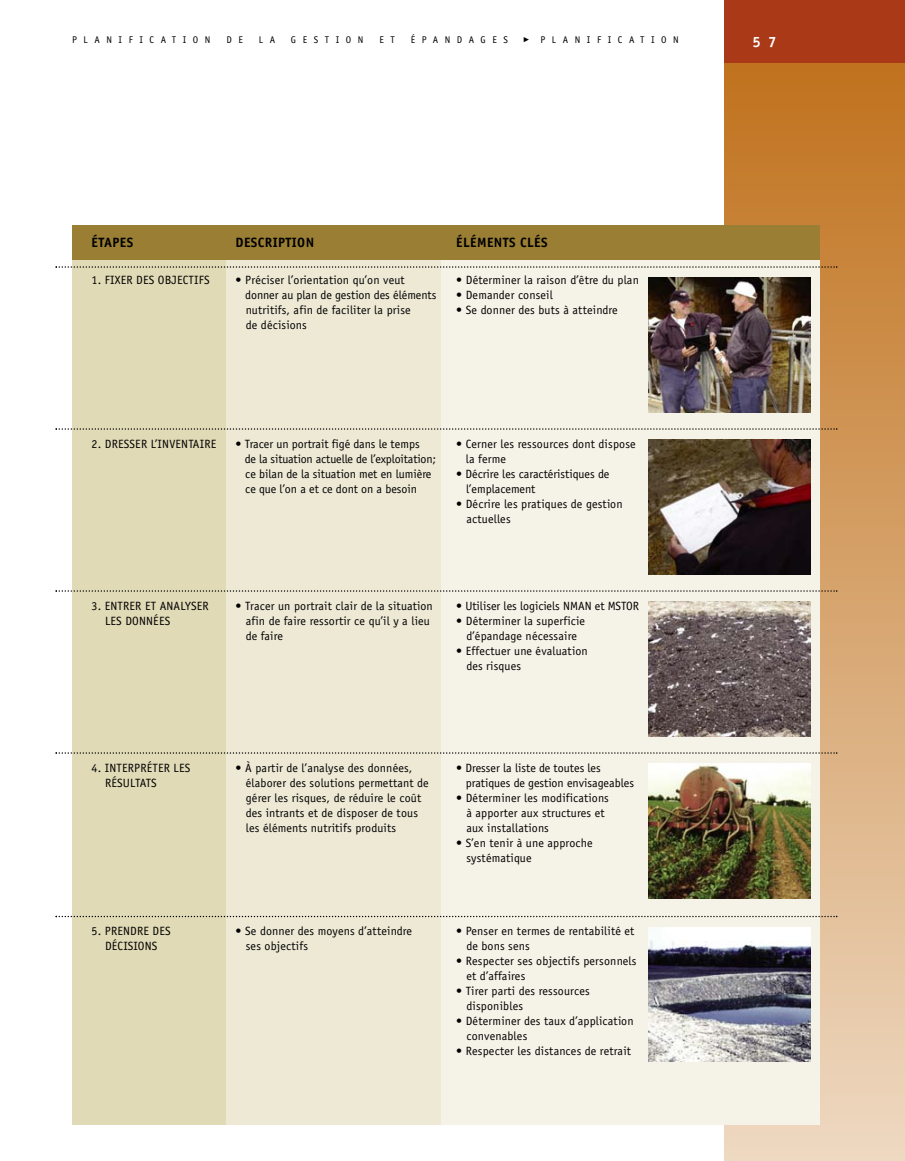
<style>
.page{position:relative;width:905px;height:1161px;background:#fff}
.page>*{position:absolute;margin:0;border:0;box-sizing:border-box;transform-origin:0 0}
.t1{font:700 15px "Officina Sans";color:#fff}
.t2{font:700 13.5px "Officina Sans";letter-spacing:.03em;color:#000}
.t3{font:12px/15px "Officina Sans";letter-spacing:.015em;color:#000}
.t4{font:12px "Officina Sans";letter-spacing:-.01em;color:#000}
.t5{font:9.75px "Officina Sans";letter-spacing:.675em;color:#000}
</style>
<div class="page">
<div style="left:724px;top:63px;width:180px;height:1098px;background:linear-gradient(to bottom,#c0721e,#eed9c2)"></div>
<div style="left:724px;top:0;width:180px;height:63px;background:#aa3918"></div>
<div style="left:225px;top:242px;width:216px;height:883px;background:#ede9d5"></div>
<div style="left:441px;top:242px;width:378px;height:883px;background:#f5f3e7"></div>
<div style="left:72px;top:260px;width:153px;height:865px;background:#e0dab6"></div>
<div style="left:72px;top:225px;width:747px;height:35px;background:#9a7e33"></div>
<svg style="left:56px;top:266px;width:781px;height:2px"></svg>
<svg style="left:56px;top:428px;width:781px;height:2px"></svg>
<svg style="left:56px;top:590px;width:781px;height:2px"></svg>
<svg style="left:56px;top:752px;width:781px;height:2px"></svg>
<svg style="left:56px;top:916px;width:781px;height:1px"></svg>
<img style="left:648px;top:278px;width:162px;height:135px">
<img style="left:648px;top:440px;width:162px;height:135px">
<img style="left:648px;top:602px;width:162px;height:135px">
<img style="left:648px;top:764px;width:162px;height:135px">
<img style="left:648px;top:927px;width:162px;height:135px">
<p class="t5" style="left:72px;top:36px;width:140px">PLANIFICATION</p>
<p class="t5" style="left:226px;top:36px;width:18px">D E</p>
<p class="t5" style="left:259px;top:36px;width:18px">L A</p>
<p class="t5" style="left:291px;top:36px;width:74px">GESTION</p>
<p class="t5" style="left:379px;top:36px;width:17px">E T</p>
<p class="t5" style="left:410px;top:36px;width:99px">ÉPANDAGES</p>
<p class="t5" style="left:540px;top:36px;width:140px">PLANIFICATION</p>
<p class="t1" style="left:752px;top:36px;width:26px">5 7</p>
<p class="t2" style="left:92px;top:237px;width:43px">ÉTAPES</p>
<p class="t2" style="left:236px;top:237px;width:80px">DESCRIPTION</p>
<p class="t2" style="left:456px;top:237px;width:93px">ÉLÉMENTS CLÉS</p>
<p class="t3" style="left:92px;top:274px;width:120px">1. FIXER DES OBJECTIFS</p>
<p class="t3" style="left:236px;top:274px;width:171px">• Préciser l’orientation qu’on veut</p>
<p class="t3" style="left:456px;top:274px;width:184px">• Déterminer la raison d’être du plan</p>
<p class="t3" style="left:245px;top:289px;width:193px">donner au plan de gestion des éléments</p>
<p class="t3" style="left:456px;top:289px;width:98px">• Demander conseil</p>
<p class="t3" style="left:246px;top:304px;width:166px">nutritifs, afin de faciliter la prise</p>
<p class="t3" style="left:456px;top:304px;width:163px">• Se donner des buts à atteindre</p>
<p class="t3" style="left:246px;top:319px;width:62px">de décisions</p>
<p class="t3" style="left:92px;top:437px;width:126px">2. DRESSER L’INVENTAIRE</p>
<p class="t3" style="left:236px;top:437px;width:185px">• Tracer un portrait figé dans le temps</p>
<p class="t3" style="left:456px;top:437px;width:181px">• Cerner les ressources dont dispose</p>
<p class="t4" style="left:245px;top:454px;width:192px">de la situation actuelle de l’exploitation;</p>
<p class="t3" style="left:466px;top:452px;width:42px">la ferme</p>
<p class="t3" style="left:245px;top:467px;width:188px">ce bilan de la situation met en lumière</p>
<p class="t3" style="left:456px;top:467px;width:155px">• Décrire les caractéristiques de</p>
<p class="t3" style="left:245px;top:482px;width:173px">ce que l’on a et ce dont on a besoin</p>
<p class="t3" style="left:466px;top:482px;width:71px">l’emplacement</p>
<p class="t3" style="left:466px;top:497px;width:158px;text-indent:-10px">• Décrire les pratiques de gestion actuelles</p>
<p class="t3" style="left:92px;top:599px;width:119px">3. ENTRER ET ANALYSER</p>
<p class="t3" style="left:236px;top:599px;width:199px">• Tracer un portrait clair de la situation</p>
<p class="t3" style="left:456px;top:599px;width:184px">• Utiliser les logiciels NMAN et MSTOR</p>
<p class="t3" style="left:105px;top:614px;width:67px">LES DONNÉES</p>
<p class="t3" style="left:246px;top:614px;width:185px">afin de faire ressortir ce qu’il y a lieu</p>
<p class="t3" style="left:456px;top:614px;width:130px">• Déterminer la superficie</p>
<p class="t3" style="left:246px;top:629px;width:39px">de faire</p>
<p class="t3" style="left:466px;top:629px;width:112px">d’épandage nécessaire</p>
<p class="t3" style="left:466px;top:644px;width:123px;text-indent:-10px">• Effectuer une évaluation des risques</p>
<p class="t3" style="left:92px;top:761px;width:100px">4. INTERPRÉTER LES</p>
<p class="t3" style="left:236px;top:761px;width:178px">• À partir de l’analyse des données,</p>
<p class="t3" style="left:456px;top:761px;width:146px">• Dresser la liste de toutes les</p>
<p class="t3" style="left:105px;top:776px;width:53px">RÉSULTATS</p>
<p class="t3" style="left:246px;top:776px;width:184px">élaborer des solutions permettant de</p>
<p class="t3" style="left:466px;top:776px;width:170px">pratiques de gestion envisageables</p>
<p class="t3" style="left:246px;top:791px;width:177px">gérer les risques, de réduire le coût</p>
<p class="t3" style="left:456px;top:791px;width:154px">• Déterminer les modifications</p>
<p class="t3" style="left:246px;top:806px;width:174px">des intrants et de disposer de tous</p>
<p class="t3" style="left:466px;top:806px;width:140px">à apporter aux structures et</p>
<p class="t3" style="left:246px;top:821px;width:152px">les éléments nutritifs produits</p>
<p class="t3" style="left:466px;top:821px;width:84px">aux installations</p>
<p class="t3" style="left:466px;top:836px;width:128px;text-indent:-10px">• S’en tenir à une approche systématique</p>
<p class="t3" style="left:92px;top:925px;width:81px">5. PRENDRE DES</p>
<p class="t3" style="left:236px;top:925px;width:178px">• Se donner des moyens d’atteindre</p>
<p class="t3" style="left:456px;top:925px;width:180px">• Penser en termes de rentabilité et</p>
<p class="t3" style="left:105px;top:940px;width:54px">DÉCISIONS</p>
<p class="t3" style="left:246px;top:940px;width:64px">ses objectifs</p>
<p class="t3" style="left:466px;top:940px;width:65px">de bons sens</p>
<p class="t3" style="left:466px;top:955px;width:172px;text-indent:-10px">• Respecter ses objectifs personnels et d’affaires</p>
<p class="t3" style="left:466px;top:985px;width:125px;text-indent:-10px">• Tirer parti des ressources disponibles</p>
<p class="t3" style="left:466px;top:1015px;width:169px;text-indent:-10px">• Déterminer des taux d’application convenables</p>
<p class="t3" style="left:456px;top:1045px;width:176px">• Respecter les distances de retrait</p>
</div>
